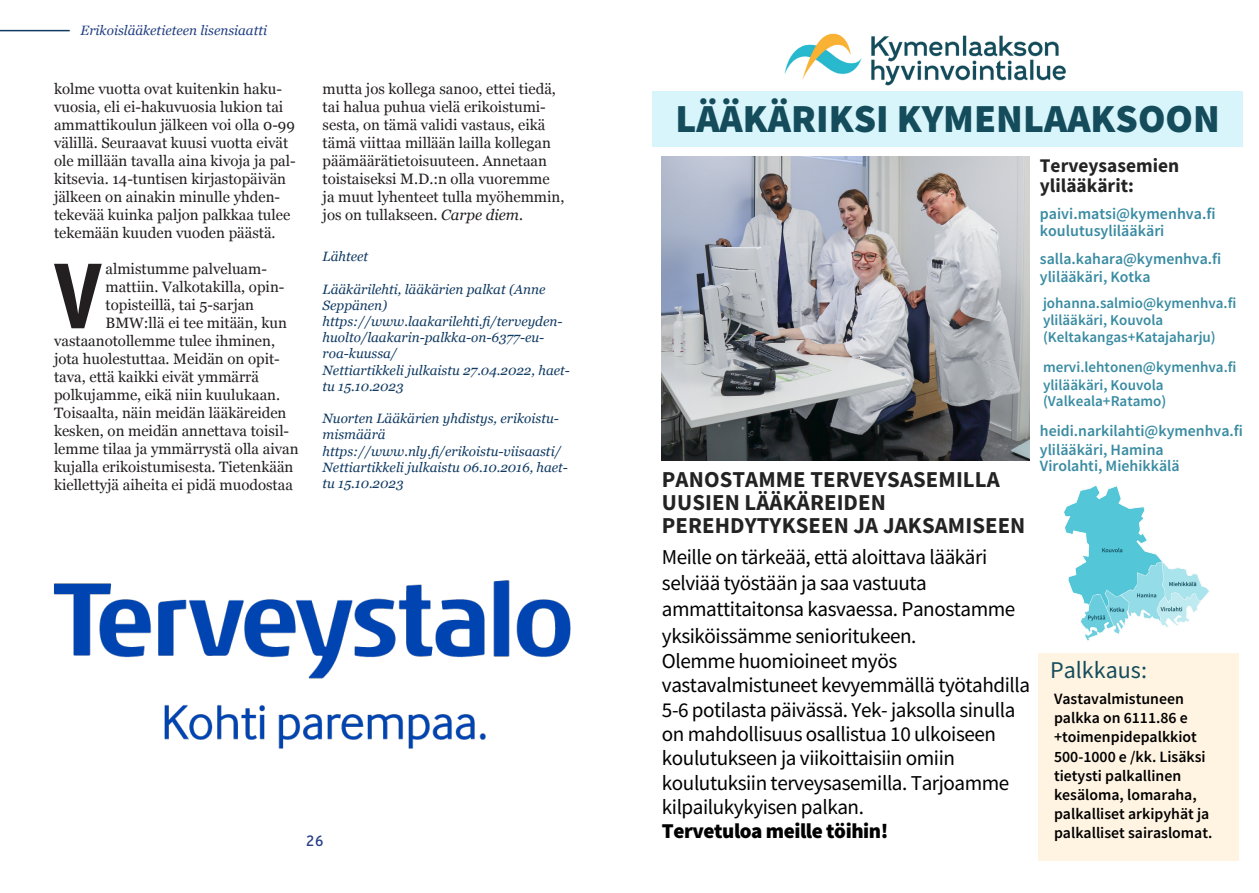
<style>
.page{position:relative;width:1259px;height:893px;background:#fff}
.page>*{position:absolute;margin:0;border:0;box-sizing:border-box;transform-origin:0 0}
.Leipäteksti{font:700 92.1px "Interstate Mono";color:#231f20}
.t1{font:900 39.75px "Source Sans Pro";color:#144c5b}
.t2{font:24px "Source Sans Pro";color:#144c5b}
.t3{font:700 22.8px/22.8px "Source Sans Pro";letter-spacing:.005em;color:#242323}
.t4{font:21.15px/24.9px "Source Sans Pro";letter-spacing:-.02em;color:#000}
.t5{font:700 19.35px/19.4px "Source Sans Pro";color:#242323}
.t6{font:600 15.9px/17.4px "Source Sans Pro";color:#398ba2}
.t7{font:600 15.75px/19px "Source Sans Pro";color:#000}
.t8{font:600 15.75px/18.6px "Source Sans Pro";color:#398ba2}
.Leipäteksti-2{font:15px/18px "Georgia";color:#231f20}
.t9{font:600 15px/17.2px "Source Sans Pro";color:#398ba2}
.t10{font:15px "Interstate Mono";color:#253e87}
.Yläkulman_teksti{font:italic 13.5px/16.2px "Georgia";color:#103a62}
.Yläkulman_teksti-2{font:italic 13.5px "Georgia";color:#223f82}
.s1{font-style:italic}
.s2{font-weight:900}
</style>
<div class="page">
<hr style="left:0;top:30px;width:70px;height:1px;background:#103a62">
<img style="left:53px;top:580px;width:518px;height:169px">
<img style="left:784px;top:33px;width:282px;height:53px">
<img style="left:662px;top:156px;width:367px;height:305px">
<div style="left:652px;top:91px;width:590px;height:55px;background:#d7f5fa"></div>
<img style="left:1038px;top:485px;width:190px;height:169px">
<div style="left:1038px;top:654px;width:200px;height:207px;background:#fff4e2"></div>
<p class="Yläkulman_teksti-2" style="left:81px;top:20px;width:188px">Erikoislääketieteen lisensiaatti</p>
<p class="Leipäteksti-2" style="left:54px;top:79px;width:243px">kolme vuotta ovat kuitenkin haku&shy;vuosia, eli ei-hakuvuosia lukion tai ammattikoulun jälkeen voi olla 0-99 välillä. Seuraavat kuusi vuotta eivät ole millään tavalla aina kivoja ja pal&shy;kitsevia. 14-tuntisen kirjastopäivän jälkeen on ainakin minulle yhden&shy;tekevää kuinka paljon palkkaa tulee tekemään kuuden vuoden päästä.</p>
<p class="Leipäteksti" style="left:50px;top:240px;width:57px">V</p>
<p class="Leipäteksti-2" style="left:106px;top:259px;width:163px">almistumme palveluam-</p>
<p class="Leipäteksti-2" style="left:106px;top:277px;width:180px">mattiin. Valkotakilla, opin-</p>
<p class="Leipäteksti-2" style="left:106px;top:295px;width:150px">topisteillä, tai 5-sarjan</p>
<p class="Leipäteksti-2" style="left:106px;top:313px;width:183px">BMW:llä ei tee mitään, kun</p>
<p class="Leipäteksti-2" style="left:54px;top:331px;width:223px">vastaanotollemme tulee ihminen,</p>
<p class="Leipäteksti-2" style="left:54px;top:349px;width:227px">jota huolestuttaa. Meidän on opit-</p>
<p class="Leipäteksti-2" style="left:54px;top:367px;width:206px">tava, että kaikki eivät ymmärrä</p>
<p class="Leipäteksti-2" style="left:54px;top:385px;width:228px">polkujamme, eikä niin kuulukaan.</p>
<p class="Leipäteksti-2" style="left:54px;top:403px;width:234px">Toisaalta, näin meidän lääkäreiden</p>
<p class="Leipäteksti-2" style="left:54px;top:421px;width:237px">kesken, on meidän annettava toisil-</p>
<p class="Leipäteksti-2" style="left:54px;top:439px;width:246px">lemme tilaa ja ymmärrystä olla aivan</p>
<p class="Leipäteksti-2" style="left:54px;top:457px;width:241px">kujalla erikoistumisesta. Tietenkään</p>
<p class="Leipäteksti-2" style="left:54px;top:475px;width:240px">kiellettyjä aiheita ei pidä muodostaa</p>
<p class="Leipäteksti-2" style="left:323px;top:79px;width:243px">mutta jos kollega sanoo, ettei tiedä, tai halua puhua vielä erikoistumi&shy;sesta, on tämä validi vastaus, eikä tämä viittaa millään lailla kollegan päämäärätietoisuuteen. Annetaan toistaiseksi M.D.:n olla vuoremme ja muut lyhenteet tulla myöhemmin, jos on tullakseen. <span class="s1">Carpe diem.</span></p>
<p class="Yläkulman_teksti" style="left:323px;top:248px;width:47px">Lähteet</p>
<p class="Yläkulman_teksti" style="left:323px;top:280px;width:224px">Lääkärilehti, lääkärien palkat (Anne<br>Seppänen)</p>
<p class="Yläkulman_teksti" style="left:323px;top:313px;width:241px">https://www.laakarilehti.fi/terveyden&shy;huolto/laakarin-palkka-on-6377-eu&shy;roa-kuussa/</p>
<p class="Yläkulman_teksti" style="left:323px;top:361px;width:249px">Nettiartikkeli julkaistu 27.04.2022, haet&shy;tu 15.10.2023</p>
<p class="Yläkulman_teksti" style="left:323px;top:410px;width:238px">Nuorten Lääkärien yhdistys, erikoistu&shy;mismäärä</p>
<p class="Yläkulman_teksti" style="left:323px;top:442px;width:240px">https://www.nly.fi/erikoistu-viisaasti/</p>
<p class="Yläkulman_teksti" style="left:323px;top:458px;width:247px">Nettiartikkeli julkaistu 06.10.2016, haet&shy;tu 15.10.2023</p>
<p class="t10" style="left:306px;top:831px;width:19px">26</p>
<p class="t1" style="left:675px;top:91px;width:546px">LÄÄKÄRIKSI KYMENLAAKSOON</p>
<p class="t3" style="left:662px;top:468px;width:365px">PANOSTAMME TERVEYSASEMILLA<br>UUSIEN LÄÄKÄREIDEN<br>PEREHDYTYKSEEN JA JAKSAMISEEN</p>
<p class="t4" style="left:662px;top:544px;width:370px">Meille on tärkeää, että aloittava lääkäri selviää työstään ja saa vastuuta ammattitaitonsa kasvaessa. Panostamme yksiköissämme senioritukeen.<br>Olemme huomioineet myös vastavalmistuneet kevyemmällä työtahdilla 5-6 potilasta päivässä. Yek- jaksolla sinulla on mahdollisuus osallistua 10 ulkoiseen koulutukseen ja viikoittaisiin omiin koulutuksiin terveysasemilla. Tarjoamme kilpailukykyisen palkan.<br><span class="s2">Tervetuloa meille töihin!</span></p>
<p class="t5" style="left:1040px;top:156px;width:141px">Terveysasemien ylilääkärit:</p>
<p class="t6" style="left:1040px;top:205px;width:177px">paivi.matsi@kymenhva.fi koulutusylilääkäri</p>
<p class="t8" style="left:1040px;top:249px;width:183px">salla.kahara@kymenhva.fi ylilääkäri, Kotka</p>
<p class="t9" style="left:1043px;top:294px;width:195px">johanna.salmio@kymenhva.fi ylilääkäri, Kouvola (Keltakangas+Katajaharju)</p>
<p class="t9" style="left:1043px;top:357px;width:195px;line-height:18.1px">mervi.lehtonen@kymenhva.fi ylilääkäri, Kouvola</p>
<p class="t9" style="left:1043px;top:392px;width:125px">(Valkeala+Ratamo)</p>
<p class="t8" style="left:1040px;top:421px;width:205px;line-height:19px">heidi.narkilahti@kymenhva.fi ylilääkäri, Hamina</p>
<p class="t8" style="left:1040px;top:457px;width:141px">Virolahti, Miehikkälä</p>
<p class="t2" style="left:1050px;top:655px;width:98px">Palkkaus:</p>
<p class="t7" style="left:1054px;top:689px;width:160px">Vastavalmistuneen palkka on 6111.86 e +toimenpidepalkkiot<br>500-1000 e /kk. Lisäksi tietysti palkallinen kesäloma, lomaraha, palkalliset arkipyhät ja palkalliset sairaslomat.</p>
</div>
